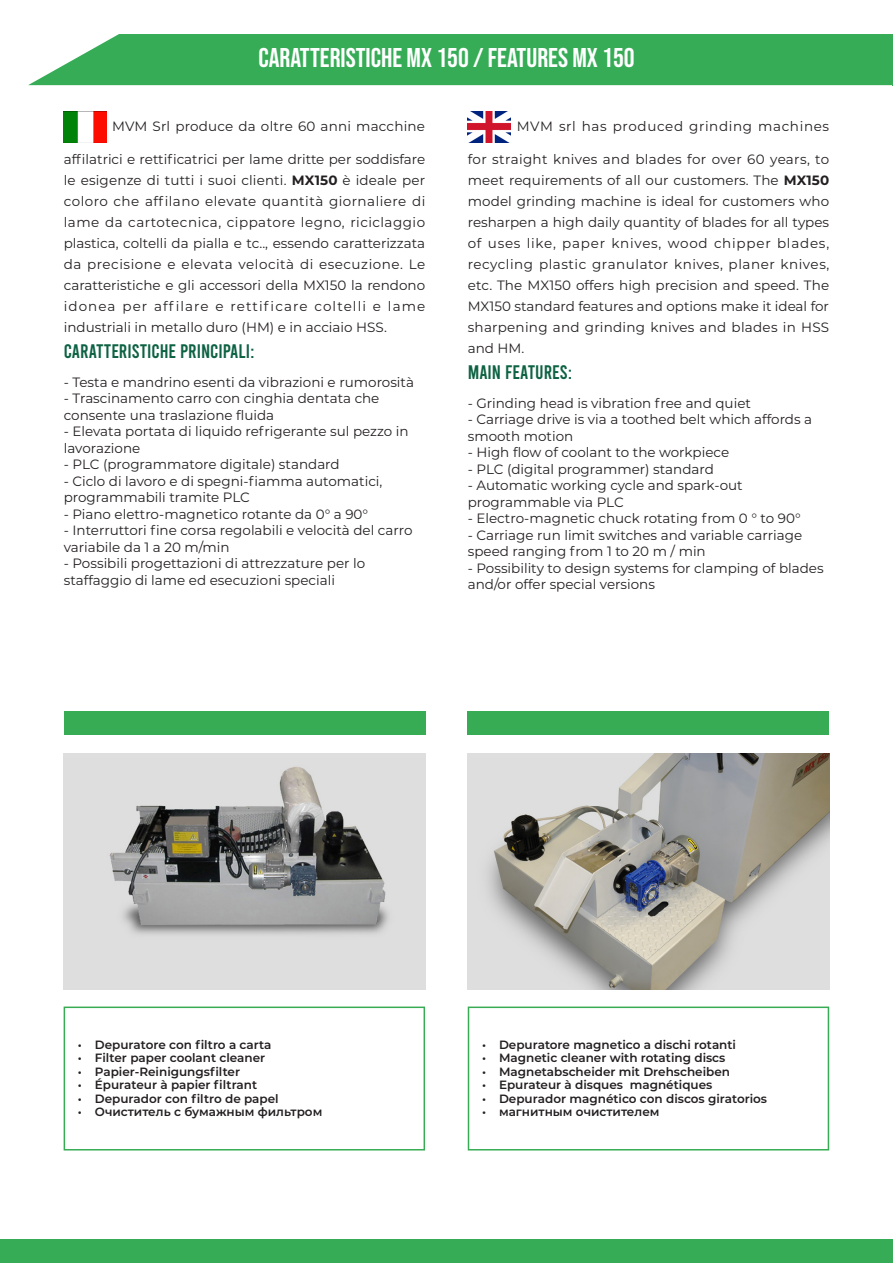
<style>
.page{position:relative;width:893px;height:1263px;background:#fff}
.page>*{position:absolute;margin:0;border:0;box-sizing:border-box;transform-origin:0 0}
.t1{font:27px "Bebas Neue";color:#fff}
.t2{font:19.5px "Bebas";color:#0d6243}
.t3{font:13.5px/21px "Montserrat";color:#231f20}
.t4{font:13.5px "Montserrat";letter-spacing:.045em;color:#231f20}
.t5{font:600 12px "Montserrat";color:#231f20}
.s1{font-weight:700}
</style>
<div class="page">
<div style="left:28px;top:34px;width:865px;height:51px;background:#36ac56"></div>
<img style="left:468px;top:111px;width:43px;height:31px">
<div style="left:0;top:1239px;width:893px;height:24px;background:#36ac56"></div>
<img style="left:64px;top:111px;width:43px;height:31px">
<img style="left:64px;top:753px;width:361px;height:236px">
<div style="left:64px;top:711px;width:361px;height:24px;background:#37ac54"></div>
<div style="left:64px;top:1006px;width:361px;height:144px;border:2px solid #37ac54"></div>
<img style="left:468px;top:753px;width:361px;height:236px">
<div style="left:468px;top:711px;width:361px;height:24px;background:#37ac54"></div>
<div style="left:468px;top:1006px;width:361px;height:144px;border:2px solid #37ac54"></div>
<p class="t1" style="left:258px;top:43px;width:378px">CARATTERISTICHE MX 150 / FEATURES MX 150</p>
<p class="t3" style="left:112px;top:116px;width:315px">MVM Srl produce da oltre 60 anni macchine</p>
<p class="t3" style="left:64px;top:148px;width:363px;text-align:justify">affilatrici e rettificatrici per lame dritte per soddisfare le esigenze di tutti i suoi clienti. <span class="s1">MX150</span> è ideale per coloro che affilano elevate quantità giornaliere di lame da cartotecnica, cippatore legno, riciclaggio plastica, coltelli da pialla e tc.., essendo caratterizzata da precisione e elevata velocità di esecuzione. Le caratteristiche e gli accessori della MX150 la rendono idonea per affilare e rettificare coltelli e lame industriali in metallo duro (HM) e in acciaio HSS.</p>
<p class="t2" style="left:64px;top:341px;width:17px">CARATTERISTICHE</p>
<p class="t2" style="left:180px;top:341px;width:8px">PRINCIPALI</p>
<p class="t2" style="left:250px;top:341px;width:6px">:</p>
<p class="t3" style="left:64px;top:371px;width:352px">- Testa e mandrino esenti da vibrazioni e rumorosità</p>
<p class="t3" style="left:64px;top:390px;width:317px;line-height:16.5px">- Trascinamento carro con cinghia dentata che consente una traslazione fluida</p>
<p class="t3" style="left:64px;top:423px;width:346px;line-height:16.5px">- Elevata portata di liquido refrigerante sul pezzo in lavorazione</p>
<p class="t3" style="left:64px;top:453px;width:277px">- PLC (programmatore digitale) standard</p>
<p class="t3" style="left:64px;top:472px;width:320px;line-height:16.5px">- Ciclo di lavoro e di spegni-fiamma automatici, programmabili tramite PLC</p>
<p class="t3" style="left:64px;top:503px;width:306px">- Piano elettro-magnetico rotante da 0° a 90°</p>
<p class="t3" style="left:64px;top:522px;width:350px;line-height:16.5px">- Interruttori fine corsa regolabili e velocità del carro variabile da 1 a 20 m/min</p>
<p class="t3" style="left:64px;top:555px;width:303px;line-height:16.5px">- Possibili progettazioni di attrezzature per lo staffaggio di lame ed esecuzioni speciali</p>
<p class="t4" style="left:517px;top:117px;width:314px">MVM srl has produced grinding machines</p>
<p class="t3" style="left:468px;top:148px;width:363px;text-align:justify">for straight knives and blades for over 60 years, to meet requirements of all our customers. The <span class="s1">MX150 </span>model grinding machine is ideal for customers who resharpen a high daily quantity of blades for all types of uses like, paper knives, wood chipper blades, recycling plastic granulator knives, planer knives, etc. The MX150 offers high precision and speed. The MX150 standard features and options make it ideal for sharpening and grinding knives and blades in HSS and HM.</p>
<p class="t2" style="left:468px;top:362px;width:9px">MAIN</p>
<p class="t2" style="left:505px;top:362px;width:9px">FEATURES</p>
<p class="t2" style="left:568px;top:362px;width:6px">:</p>
<p class="t3" style="left:468px;top:392px;width:285px">- Grinding head is vibration free and quiet</p>
<p class="t3" style="left:468px;top:411px;width:346px;line-height:16.5px">- Carriage drive is via a toothed belt which affords a smooth motion</p>
<p class="t3" style="left:468px;top:441px;width:263px">- High flow of coolant to the workpiece</p>
<p class="t3" style="left:468px;top:458px;width:248px">- PLC (digital programmer) standard</p>
<p class="t3" style="left:468px;top:477px;width:276px;line-height:16.5px">- Automatic working cycle and spark-out programmable via PLC</p>
<p class="t3" style="left:468px;top:507px;width:334px">- Electro-magnetic chuck rotating from 0 ° to 90°</p>
<p class="t3" style="left:468px;top:526px;width:336px;line-height:16.5px">- Carriage run limit switches and variable carriage speed ranging from 1 to 20 m / min</p>
<p class="t3" style="left:468px;top:559px;width:357px;line-height:16.5px">- Possibility to design systems for clamping of blades and/or offer special versions</p>
<p class="t5" style="left:78px;top:1036px;width:195px">• Depuratore con filtro a carta</p>
<p class="t5" style="left:78px;top:1050px;width:189px">• Filter paper coolant cleaner</p>
<p class="t5" style="left:78px;top:1063px;width:164px">• Papier-Reinigungsfilter</p>
<p class="t5" style="left:78px;top:1077px;width:181px">• Épurateur à papier filtrant</p>
<p class="t5" style="left:78px;top:1090px;width:202px">• Depurador con filtro de papel</p>
<p class="t5" style="left:78px;top:1104px;width:246px">• Очиститель с бумажным фильтром</p>
<p class="t5" style="left:482px;top:1036px;width:256px">• Depuratore magnetico a dischi rotanti</p>
<p class="t5" style="left:482px;top:1050px;width:245px">• Magnetic cleaner with rotating discs</p>
<p class="t5" style="left:482px;top:1063px;width:250px">• Magnetabscheider mit Drehscheiben</p>
<p class="t5" style="left:482px;top:1077px;width:232px">• Epurateur à disques magnétiques</p>
<p class="t5" style="left:482px;top:1090px;width:287px">• Depurador magnético con discos giratorios</p>
<p class="t5" style="left:482px;top:1104px;width:179px">• магнитным очистителем</p>
</div>
